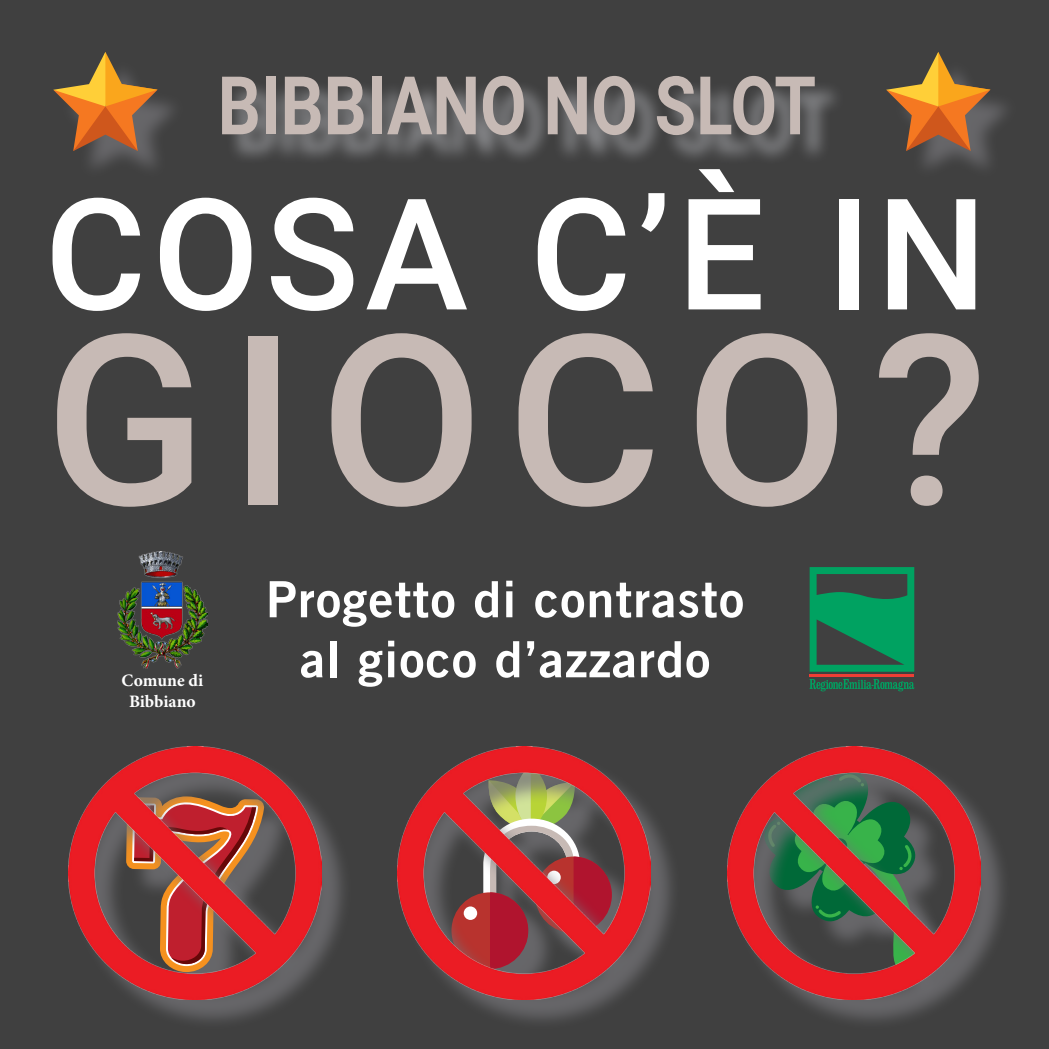
<style>
.page{position:relative;width:1049px;height:1049px;background:#404040}
.page>*{position:absolute;margin:0;border:0;box-sizing:border-box;transform-origin:0 0}
.t1{font:500 237.5px "Roboto";letter-spacing:.1em;color:#c7bab5}
.t2{font:500 155px "Roboto";letter-spacing:.04em;color:#fff}
.t3{font:700 81px "Roboto";color:#c7bab5;scale:.83 1}
.t4{font:50px/60px "Trade Gothic LT Bold Two";letter-spacing:.025em;color:#fff;text-align:center}
.t5{font:700 17.5px/21px "Minion Pro";letter-spacing:-.005em;color:#fff;text-align:center}
</style>
<div class="page">
<div style="left:226px;top:79px;width:620px;height:87px;background:#a4a5a9;opacity:.75"></div>
<div style="left:60px;top:58px;width:126px;height:123px;background:#747377;opacity:.75"></div>
<svg style="left:53px;top:52px;width:105px;height:99px"></svg>
<div style="left:72px;top:750px;width:281px;height:281px;background:#747377;opacity:.75"></div>
<img style="left:69px;top:746px;width:253px;height:253px">
<div style="left:401px;top:750px;width:281px;height:281px;background:#747377;opacity:.75"></div>
<img style="left:397px;top:746px;width:253px;height:253px">
<div style="left:731px;top:750px;width:281px;height:281px;background:#747377;opacity:.75"></div>
<img style="left:728px;top:746px;width:253px;height:253px">
<div style="left:892px;top:58px;width:127px;height:123px;background:#747377;opacity:.75"></div>
<svg style="left:886px;top:52px;width:104px;height:99px"></svg>
<img style="left:118px;top:551px;width:89px;height:118px">
<svg style="left:810px;top:567px;width:104px;height:105px"></svg>
<hr style="left:810px;top:674px;width:104px;height:2px;background:#ee3e34">
<svg style="left:810px;top:679px;width:104px;height:12px"></svg>
<h3 class="t3" style="left:218px;top:59px;width:722px">BIBBIANO NO SLOT</h3>
<h2 class="t2" style="left:45px;top:166px;width:943px">COSA C’È IN</h2>
<h1 class="t1" style="left:45px;top:284px;width:944px">GIOCO?</h1>
<p class="t5" style="left:122px;top:670px;width:83px">Comune di<br>Bibbiano</p>
<p class="t4" style="left:266px;top:568px;width:479px">Progetto di contrasto al gioco d’azzardo</p>
</div>
